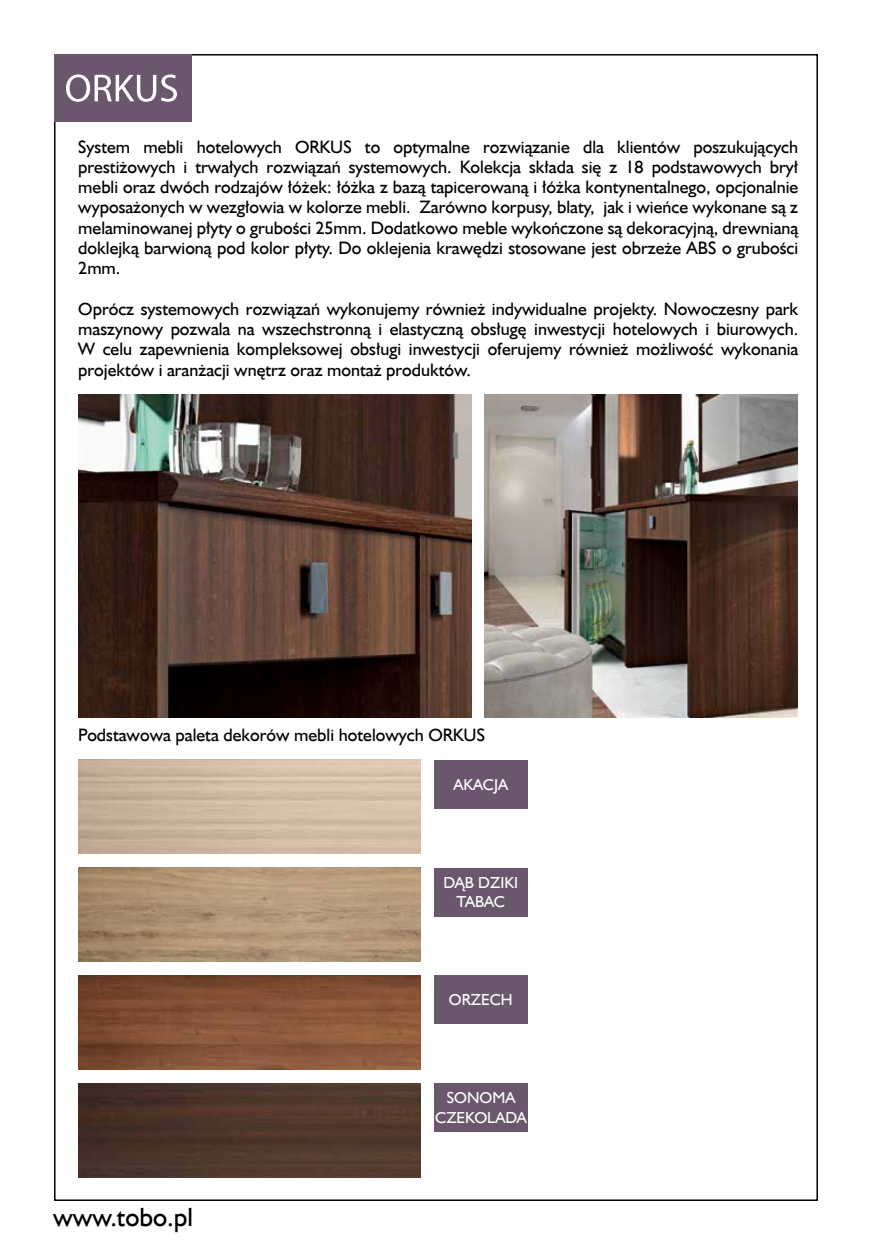
<style>
.page{position:relative;width:872px;height:1255px;background:#fff}
.page>*{position:absolute;margin:0;border:0;box-sizing:border-box;transform-origin:0 0}
.t1{font:54.9px "Myriad Arabic";color:#fff}
.t2{font:26.4px "Humanst 521 EU";color:#000}
.t3{font:18px/20.2px "Humanst 521 EU";color:#000;text-align:justify}
.t4{font:16.05px/19.2px "Humanst 521 EU";color:#fff;text-align:center}
</style>
<div class="page">
<div style="left:54px;top:54px;width:137px;height:67px;background:#6a576e"></div>
<img style="left:485px;top:394px;width:312px;height:323px">
<img style="left:78px;top:394px;width:393px;height:323px">
<div style="left:434px;top:867px;width:93px;height:49px;background:#6a576e"></div>
<div style="left:434px;top:760px;width:93px;height:48px;background:#6a576e"></div>
<div style="left:434px;top:975px;width:93px;height:48px;background:#6a576e"></div>
<div style="left:434px;top:1083px;width:93px;height:48px;background:#6a576e"></div>
<img style="left:78px;top:867px;width:342px;height:94px">
<img style="left:78px;top:975px;width:342px;height:94px">
<img style="left:78px;top:1083px;width:342px;height:94px">
<h1 class="t1" style="left:65px;top:50px;width:116px">ORKUS</h1>
<p class="t3" style="left:78px;top:136px;width:721px">System mebli hotelowych ORKUS to optymalne rozwiązanie dla klientów poszukujących prestiżowych i trwałych rozwiązań systemowych. Kolekcja składa się z 18 podstawowych brył mebli oraz dwóch rodzajów łóżek: łóżka z bazą tapicerowaną i łóżka kontynentalnego, opcjonalnie wyposażonych w wezgłowia w kolorze mebli. Zarówno korpusy, blaty, jak i wieńce wykonane są z melaminowanej płyty o grubości 25mm. Dodatkowo meble wykończone są dekoracyjną, drewnianą doklejką barwioną pod kolor płyty. Do oklejenia krawędzi stosowane jest obrzeże ABS o grubości 2mm.</p>
<p class="t3" style="left:78px;top:298px;width:721px">Oprócz systemowych rozwiązań wykonujemy również indywidualne projekty. Nowoczesny park maszynowy pozwala na wszechstronną i elastyczną obsługę inwestycji hotelowych i biurowych.<br>W celu zapewnienia kompleksowej obsługi inwestycji oferujemy również możliwość wykonania projektów i aranżacji wnętrz oraz montaż produktów.</p>
<p class="t3" style="left:78px;top:725px;width:408px">Podstawowa paleta dekorów mebli hotelowych ORKUS</p>
<p class="t4" style="left:453px;top:774px;width:56px">AKACJA</p>
<p class="t4" style="left:443px;top:872px;width:76px">DĄB DZIKI<br>TABAC</p>
<p class="t4" style="left:449px;top:989px;width:65px">ORZECH</p>
<h2 class="t2" style="left:53px;top:1200px;width:141px">www.tobo.pl</h2>
<p class="t4" style="left:435px;top:1088px;width:93px">SONOMA<br>CZEKOLADA</p>
</div>
